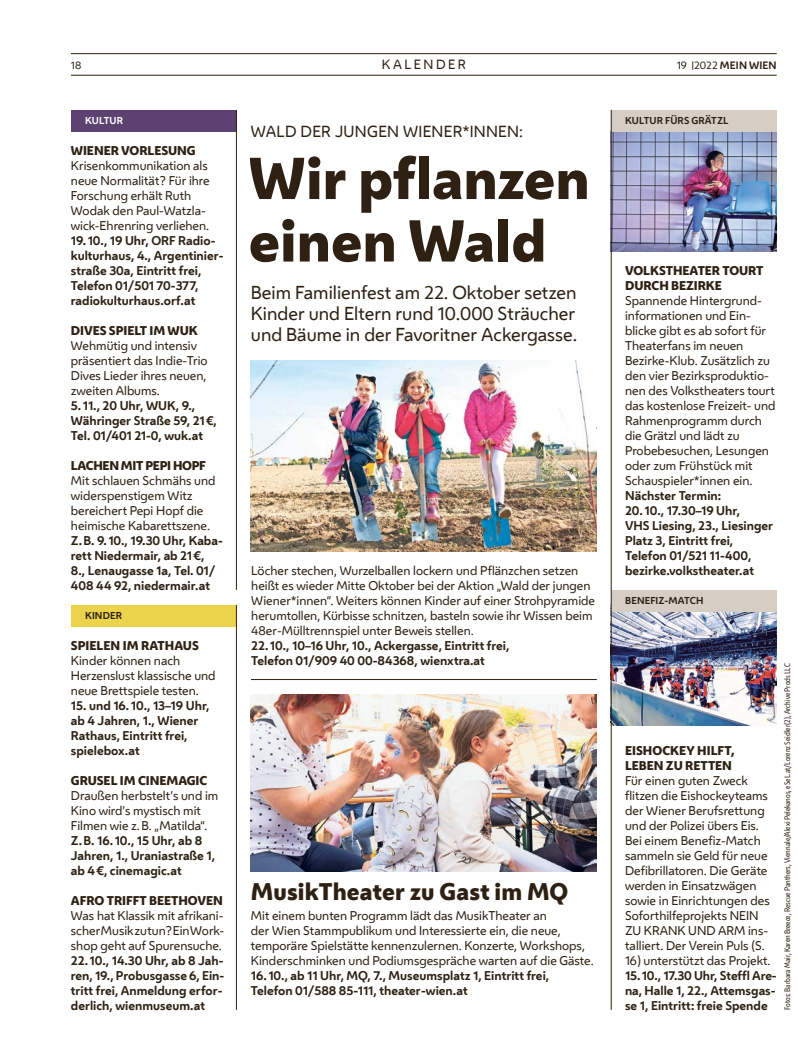
<style>
.page{position:relative;width:798px;height:1063px;background:#fff}
.page>*{position:absolute;margin:0;border:0;box-sizing:border-box;transform-origin:0 0}
.HL_Header_45pt{font:800 55px/62.5px "Wiener Melange";color:#2e2113}
.HL_Header_18pt{font:800 22.5px "Wiener Melange";letter-spacing:.005em;color:#2e2113}
.HL_VS_14pt{font:17.5px/21px "Wiener Melange";color:#2e2113;text-align:justify}
.HL_Vorzeile_12pt{font:15px "Wiener Melange";letter-spacing:.015em;color:#2e2113}
.t1{font:12.5px "Wiener Melange";color:#2e2113}
.FT_FT{font:11.88px/15px "Wiener Melange";color:#2e2113}
.Spalte_Infobox_Spalte_FT{font:11.88px/15px "Wiener Melange";color:#2e2113}
.Spalte_Infobox_Spalte_FT-2{font:700 11.88px/15px "Wiener Melange";color:#2e2113}
.HL_Header_14pt{font:11.88px/15px "Wiener Melange";color:#2e2113}
.FT_FT-2{font:700 11.88px/15px "Wiener Melange";color:#2e2113}
.FT_FT_Info_bold{font:700 11.88px/15px "Wiener Melange";color:#2e2113}
.Spalte_Infobox_Spalte_Info{font:700 11.88px/15px "Wiener Melange";color:#2e2113}
.Spalte_Infobox_Spalte_Header{font:800 11.88px/15px "Wiener Melange";letter-spacing:-.005em;color:#2e2113}
.HL_Header_14pt-2{font:800 11.88px "Wiener Melange";color:#2e2113}
.Spalte_Infobox_Spalte_Header-2{font:700 11.88px "Wiener Melange";color:#2e2113}
.Spalte_Infobox_Spalte_Header-3{font:800 11.88px "Wiener Melange";letter-spacing:-.025em;color:#2e2113}
.t2{font:700 10px "Wiener Melange";letter-spacing:.01em;color:#2e2113}
.t3{font:10px "Wiener Melange";color:#2e2113}
.Spalte_Infobox_Spalte_Markerl{font:700 9.38px "Wiener Melange";letter-spacing:.01em;color:#2e2113}
.Spalte_Infobox_Spalte_Markerl-2{font:700 9.38px "Wiener Melange";letter-spacing:.01em;color:#fff}
.t4{font:7.5px "Wiener Melange Cd";color:#2e2113}
.s1{font-weight:400}
.s2{font-weight:400;font-size:7.5px}
</style>
<div class="page">
<hr style="left:71px;top:75px;width:705px;height:1px;background:#2e2113">
<hr style="left:71px;top:53px;width:705px;height:1px;background:#2e2113">
<img style="left:611px;top:132px;width:165px;height:120px">
<img style="left:611px;top:612px;width:165px;height:113px">
<div style="left:71px;top:110px;width:166px;height:22px;background:#5d4271"></div>
<img style="left:251px;top:695px;width:345px;height:177px">
<img style="left:251px;top:360px;width:345px;height:191px">
<hr style="left:251px;top:679px;width:345px;height:1px;background:#2e2113">
<div style="left:610px;top:110px;width:166px;height:22px;background:#d6cdc5"></div>
<div style="left:610px;top:590px;width:166px;height:22px;background:#d6cdc5"></div>
<div style="left:71px;top:605px;width:166px;height:22px;background:#ebd34b"></div>
<hr style="left:610px;top:110px;width:1px;height:900px;background:#2e2113">
<hr style="left:236px;top:110px;width:1px;height:480px;background:#2e2113">
<hr style="left:236px;top:605px;width:1px;height:405px;background:#2e2113">
<p class="t3" style="left:71px;top:58px;width:12px">18</p>
<p class="t1" style="left:381px;top:55px;width:22px">Kale</p>
<p class="t1" style="left:423px;top:55px;width:23px">nder</p>
<p class="Spalte_Infobox_Spalte_Markerl-2" style="left:85px;top:113px;width:39px">KULTUR</p>
<h1 class="Spalte_Infobox_Spalte_Header" style="left:71px;top:143px;width:126px">WIENER VORLESUNG</h1>
<p class="Spalte_Infobox_Spalte_FT" style="left:71px;top:157px;width:140px">Krisenkommunikation als neue Normalität? Für ihre<br>Forschung erhält Ruth<br>Wodak den Paul-Watzla&shy;wick-Ehrenring verliehen.</p>
<p class="Spalte_Infobox_Spalte_Info" style="left:71px;top:232px;width:154px">19. 10., 19 Uhr, ORF Radio&shy;kulturhaus, 4., Argentinier&shy;straße 30a, Eintritt frei,</p>
<p class="Spalte_Infobox_Spalte_Info" style="left:71px;top:277px;width:129px">Telefon 01/501 70-377,</p>
<p class="Spalte_Infobox_Spalte_Info" style="left:71px;top:292px;width:126px">radiokulturhaus.orf.at</p>
<h1 class="Spalte_Infobox_Spalte_Header" style="left:71px;top:323px;width:128px">DIVES SPIELT IM WUK</h1>
<p class="Spalte_Infobox_Spalte_FT" style="left:71px;top:337px;width:138px">Wehmütig und intensiv präsentiert das Indie-Trio<br>Dives Lieder ihres neuen, zweiten Albums.</p>
<p class="Spalte_Infobox_Spalte_FT-2" style="left:71px;top:397px;width:147px">5. 11., 20 Uhr, WUK, 9.,<br>Währinger Straße 59, 21€,</p>
<h1 class="Spalte_Infobox_Spalte_Header-2" style="left:71px;top:425px;width:134px">Tel. 01/401 21-0, wuk.at</h1>
<h1 class="Spalte_Infobox_Spalte_Header-3" style="left:71px;top:457px;width:136px">LACHEN MIT PEPI HOPF</h1>
<p class="Spalte_Infobox_Spalte_FT" style="left:71px;top:472px;width:146px">Mit schlauen Schmähs und widerspenstigem Witz bereichert Pepi Hopf die heimische Kabarettszene.</p>
<p class="Spalte_Infobox_Spalte_FT-2" style="left:71px;top:532px;width:153px">Z.B. 9. 10., 19.30 Uhr, Kaba&shy;rett Niedermair, ab 21€,</p>
<p class="Spalte_Infobox_Spalte_FT-2" style="left:71px;top:562px;width:146px">8., Lenaugasse 1a, Tel. 01/<br>408 44 92, niedermair.at</p>
<p class="Spalte_Infobox_Spalte_Markerl" style="left:85px;top:608px;width:38px">KINDER</p>
<h1 class="Spalte_Infobox_Spalte_Header" style="left:71px;top:638px;width:129px">SPIELEN IM RATHAUS</h1>
<p class="Spalte_Infobox_Spalte_FT" style="left:71px;top:652px;width:146px">Kinder können nach<br>Herzenslust klassische und neue Brettspiele testen.</p>
<p class="Spalte_Infobox_Spalte_FT-2" style="left:71px;top:697px;width:140px">15. und 16. 10., 13–19 Uhr, ab 4 Jahren, 1., Wiener<br>Rathaus, Eintritt frei, spielebox.at</p>
<h1 class="Spalte_Infobox_Spalte_Header" style="left:71px;top:773px;width:138px">GRUSEL IM CINEMAGIC</h1>
<p class="Spalte_Infobox_Spalte_FT" style="left:71px;top:787px;width:149px">Draußen herbstelt’s und im<br>Kino wird’s mystisch mit<br>Filmen wie z.B. „Matilda“.</p>
<p class="Spalte_Infobox_Spalte_FT-2" style="left:71px;top:832px;width:146px">Z.B. 16. 10., 15 Uhr, ab 8<br>Jahren, 1., Uraniastraße 1, ab 4€, cinemagic.at</p>
<h1 class="Spalte_Infobox_Spalte_Header" style="left:71px;top:893px;width:153px">AFRO TRIFFT BEETHOVEN</h1>
<p class="Spalte_Infobox_Spalte_FT" style="left:71px;top:907px;width:155px">Was hat Klassik mit afrikani&shy;scher Musik zu tun? Ein Work-</p>
<p class="Spalte_Infobox_Spalte_FT" style="left:71px;top:937px;width:152px">shop geht auf Spurensuche.</p>
<p class="Spalte_Infobox_Spalte_FT-2" style="left:71px;top:952px;width:155px">22. 10., 14.30 Uhr, ab 8 Jah&shy;ren, 19., Probusgasse 6, Ein&shy;tritt frei, Anmeldung erfor&shy;derlich, wienmuseum.at</p>
<p class="HL_Vorzeile_12pt" style="left:251px;top:119px;width:273px">WALD DER JUNGEN WIEN ER*INN EN:</p>
<h1 class="HL_Header_45pt" style="left:248px;top:147px;width:342px">Wir pflanzen einen Wald</h1>
<p class="HL_VS_14pt" style="left:251px;top:282px;width:328px">Beim Familienfest am 22. Oktober setzen Kinder und Eltern rund 10.000 Sträucher und Bäume in der Favoritner Ackergasse.</p>
<p class="FT_FT" style="left:251px;top:562px;width:345px">Löcher stechen, Wurzelballen lockern und Pflänzchen setzen heißt es wieder Mitte Oktober bei der Aktion „Wald der jungen Wiener*innen“. Weiters können Kinder auf einer Strohpyramide herumtollen, Kürbisse schnitzen, basteln sowie ihr Wissen beim 48er-Mülltrennspiel unter Beweis stellen.</p>
<p class="FT_FT-2" style="left:251px;top:637px;width:260px">22. 10., 10–16 Uhr, 10., Ackergasse, Eintritt frei,<br>Telefon 01/909 40 00-84368, wienxtra.at</p>
<h1 class="HL_Header_18pt" style="left:251px;top:876px;width:319px">MusikTheater zu Gast im MQ</h1>
<p class="FT_FT" style="left:251px;top:907px;width:344px">Mit einem bunten Programm lädt das MusikTheater an<br>der Wien Stammpublikum und Interessierte ein, die neue, temporäre Spielstätte kennenzulernen. Konzerte, Workshops, Kinderschminken und Podiumsgespräche warten auf die Gäste.</p>
<p class="FT_FT_Info_bold" style="left:251px;top:967px;width:300px">16. 10., ab 11 Uhr, MQ, 7., Museumsplatz 1, Eintritt frei,<br>Telefon 01/588 85-111, theater-wien.at</p>
<p class="t2" style="left:676px;top:57px;width:101px"><span class="s1">19</span> <span class="s2">|</span><span class="s1">2022</span> MEIN WIEN</p>
<p class="Spalte_Infobox_Spalte_Markerl" style="left:625px;top:113px;width:105px">KULTUR FÜRS GRÄTZL</p>
<h1 class="Spalte_Infobox_Spalte_Header" style="left:625px;top:263px;width:140px">VOLKSTHEATER TOURT<br>DURCH BEZIRKE</h1>
<p class="FT_FT" style="left:625px;top:292px;width:152px">Spannende Hintergrund&shy;informationen und Ein&shy;blicke gibt es ab sofort für<br>Theaterfans im neuen<br>Bezirke-Klub. Zusätzlich zu den vier Bezirksproduktio&shy;nen des Volkstheaters tourt das kostenlose Freizeit- und<br>Rahmenprogramm durch die Grätzl und lädt zu<br>Probebesuchen, Lesungen oder zum Frühstück mit</p>
<p class="FT_FT" style="left:625px;top:472px;width:129px">Schauspieler*innen ein.</p>
<p class="FT_FT-2" style="left:625px;top:487px;width:98px">Nächster Termin:</p>
<p class="FT_FT-2" style="left:625px;top:502px;width:149px">20. 10., 17.30–19 Uhr,<br>VHS Liesing, 23., Liesinger<br>Platz 3, Eintritt frei,</p>
<p class="FT_FT-2" style="left:625px;top:547px;width:128px">Telefon 01/521 11-400,</p>
<p class="FT_FT-2" style="left:625px;top:562px;width:130px">bezirke.volkstheater.at</p>
<p class="Spalte_Infobox_Spalte_Markerl" style="left:625px;top:593px;width:80px">BENEFIZ-MATCH</p>
<p class="t4" style="left:782px;top:1010px;width:348px;rotate:-90deg">Fotos: Barbara Mair, Karen Breece, Rescue Panthers, Viennale/Alexi Pelekanos, eSeL.at/Lorenz Seidler(2), Archive Prods LLC</p>
<h1 class="HL_Header_14pt-2" style="left:625px;top:742px;width:111px">EISHOCKEY HILFT,</h1>
<h1 class="HL_Header_14pt-2" style="left:625px;top:757px;width:108px">LEBEN ZU RETTEN</h1>
<h1 class="HL_Header_14pt" style="left:625px;top:772px;width:146px">Für einen guten Zweck flitzen die Eishockeyteams der Wiener Berufsrettung und der Polizei übers Eis.<br>Bei einem Benefiz-Match sammeln sie Geld für neue<br>Defibrillatoren. Die Geräte werden in Einsatzwägen sowie in Einrichtungen des<br>Soforthilfeprojekts N EIN<br>ZU KRAN K UN D ARM ins&shy;talliert. Der Verein Puls (S.</h1>
<h1 class="HL_Header_14pt" style="left:625px;top:952px;width:147px">16) unterstützt das Projekt.</h1>
<p class="FT_FT_Info_bold" style="left:625px;top:967px;width:153px">15.10., 17.30 Uhr, Steffl Are-</p>
<p class="FT_FT_Info_bold" style="left:625px;top:982px;width:152px">na, Halle 1, 22., Attemsgas&shy;se 1, Eintritt: freie Spende</p>
</div>
